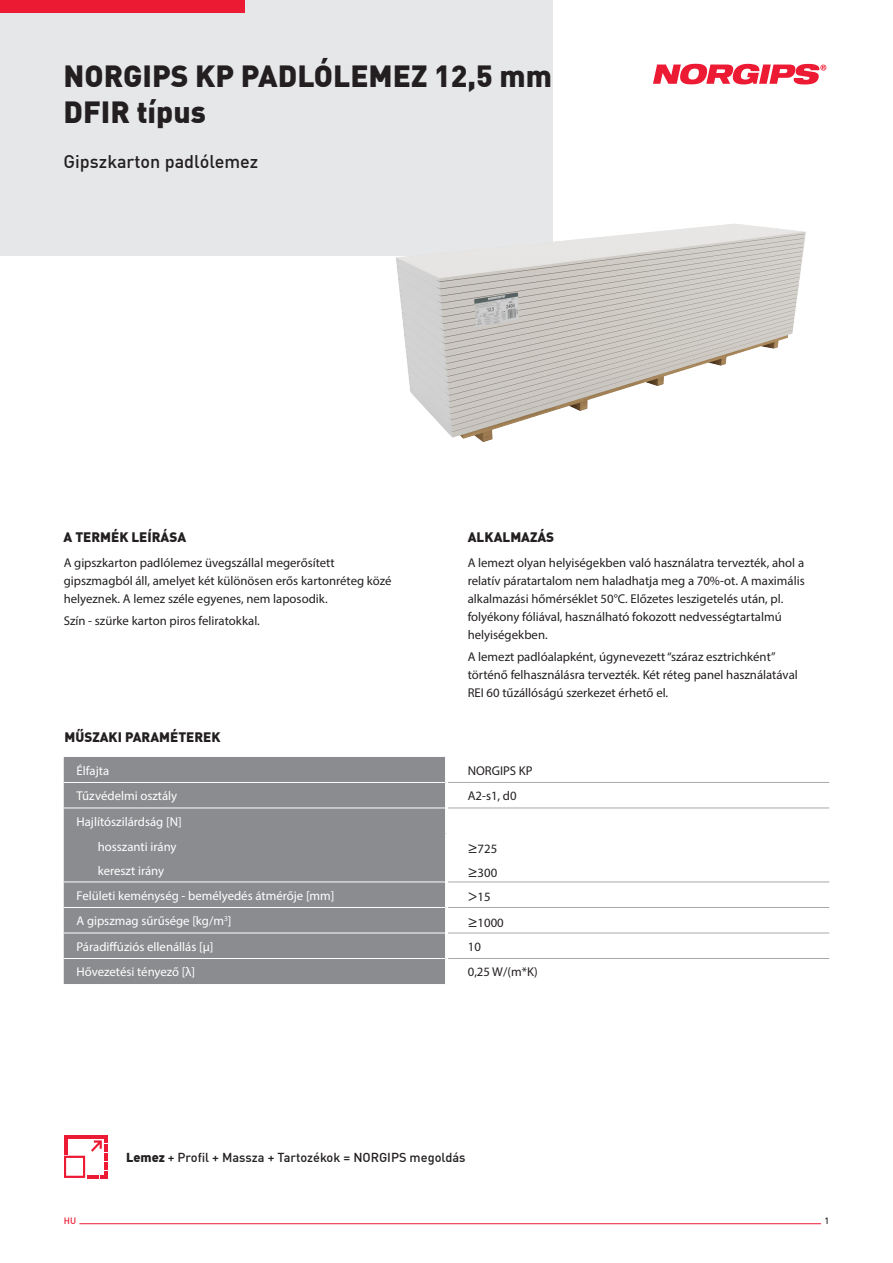
<style>
.page{position:relative;width:893px;height:1263px;background:#fff}
.page>*{position:absolute;margin:0;border:0;box-sizing:border-box;transform-origin:0 0}
.t1{font:900 30px/36px "DIN Offc Pro";color:#231f20}
.t2{font:500 18px "DIN Offc Pro";color:#231f20}
.header_2{font:900 13.5px "DIN Offc Pro";color:#231f20}
.txt{font:12.75px/18px "Myriad Pro";color:#231f20}
.t3{font:12.75px "Myriad Pro";color:#fff}
.t4{font:500 12.75px "DIN Offc Pro";color:#231f20}
.t5{font:500 9px "DIN Offc Pro";color:#ed1a33}
.t6{font:500 9px "DIN Offc Pro";color:#231f20}
.s1{font-size:16.5px}
.s2{font-weight:900}
</style>
<div class="page">
<div style="left:0;top:0;width:553px;height:255px;background:#e6e7e9"></div>
<div style="left:0;top:0;width:244px;height:13px;background:#ed1a33"></div>
<svg style="left:653px;top:64px;width:173px;height:20px"></svg>
<hr style="left:79px;top:1223px;width:742px;height:1px;background:#ed1a33">
<svg style="left:64px;top:1135px;width:43px;height:44px"></svg>
<img style="left:327px;top:224px;width:479px;height:219px">
<div style="left:64px;top:757px;width:381px;height:227px;background:#8a8c8f"></div>
<hr style="left:64px;top:782px;width:381px;height:1px;background:#fff">
<hr style="left:64px;top:807px;width:381px;height:1px;background:#fff">
<hr style="left:64px;top:881px;width:381px;height:1px;background:#fff">
<hr style="left:64px;top:907px;width:381px;height:1px;background:#fff">
<hr style="left:64px;top:932px;width:381px;height:1px;background:#fff">
<hr style="left:64px;top:958px;width:381px;height:1px;background:#fff">
<hr style="left:448px;top:782px;width:381px;height:1px;background:#a8a9ad">
<hr style="left:448px;top:807px;width:381px;height:1px;background:#a8a9ad">
<hr style="left:448px;top:881px;width:381px;height:1px;background:#a8a9ad">
<hr style="left:448px;top:907px;width:381px;height:1px;background:#a8a9ad">
<hr style="left:448px;top:932px;width:381px;height:1px;background:#a8a9ad">
<hr style="left:448px;top:958px;width:381px;height:1px;background:#a8a9ad">
<p class="t1" style="left:64px;top:56px;width:490px">NORGIPS KP PADLÓLEMEZ 12,5 mm<br>DFIR típus</p>
<p class="t2" style="left:64px;top:147px;width:196px">Gipszkarton padlólemez</p>
<p class="header_2" style="left:64px;top:526px;width:124px">A TERMÉK LEÍRÁSA</p>
<p class="header_2" style="left:468px;top:526px;width:88px">ALKALMAZÁS</p>
<p class="txt" style="left:64px;top:553px;width:329px">A gipszkarton padlólemez üvegszállal megerősített gipszmagból áll, amelyet két különösen erős kartonréteg közé helyeznek. A lemez széle egyenes, nem laposodik.</p>
<p class="txt" style="left:64px;top:611px;width:198px">Szín - szürke karton piros feliratokkal.</p>
<p class="txt" style="left:468px;top:553px;width:338px">A lemezt olyan helyiségekben való használatra tervezték, ahol a relatív páratartalom nem haladhatja meg a 70%-ot. A maximális alkalmazási hőmérséklet 50°C. Előzetes leszigetelés után, pl. folyékony fóliával, használható fokozott nedvességtartalmú helyiségekben.</p>
<p class="txt" style="left:468px;top:647px;width:332px">A lemezt padlóalapként, úgynevezett “száraz esztrichként” történő felhasználásra tervezték. Két réteg panel használatával<br>REI 60 tűzállóságú szerkezet érhető el.</p>
<p class="header_2" style="left:65px;top:726px;width:157px">MŰSZAKI PARAMÉTEREK</p>
<p class="t3" style="left:77px;top:762px;width:34px">Élfajta</p>
<p class="txt" style="left:468px;top:761px;width:66px">NORGIPS KP</p>
<p class="t3" style="left:77px;top:788px;width:102px">Tűzvédelmi osztály</p>
<p class="txt" style="left:468px;top:787px;width:50px">A2-s1, d0</p>
<p class="t3" style="left:77px;top:813px;width:107px">Hajlítószilárdság [N]</p>
<p class="t3" style="left:98px;top:839px;width:80px">hosszanti irány</p>
<p class="txt" style="left:468px;top:839px;width:31px"><span class="s1">≥</span>725</p>
<p class="t3" style="left:98px;top:863px;width:68px">kereszt irány</p>
<p class="txt" style="left:468px;top:863px;width:31px"><span class="s1">≥</span>300</p>
<p class="t3" style="left:77px;top:887px;width:259px">Felületi keménység - bemélyedés átmérője [mm]</p>
<p class="txt" style="left:468px;top:887px;width:24px"><span class="s1">&gt;</span>15</p>
<p class="t3" style="left:77px;top:913px;width:157px">A gipszmag sűrűsége [kg/m<sup>3</sup>]</p>
<p class="txt" style="left:468px;top:913px;width:37px"><span class="s1">≥</span>1000</p>
<p class="t3" style="left:77px;top:938px;width:138px">Páradiffúziós ellenállás [µ]</p>
<p class="txt" style="left:468px;top:937px;width:15px">10</p>
<p class="t3" style="left:77px;top:964px;width:120px">Hővezetési tényező [λ]</p>
<p class="txt" style="left:468px;top:963px;width:72px">0,25 W/(m*K)</p>
<p class="t4" style="left:126px;top:1147px;width:341px"><span class="s2">Lemez</span> + Profil + Massza + Tartozékok = NORGIPS megoldás</p>
<p class="t5" style="left:64px;top:1213px;width:14px">HU</p>
<p class="t6" style="left:824px;top:1213px;width:6px">1</p>
</div>
